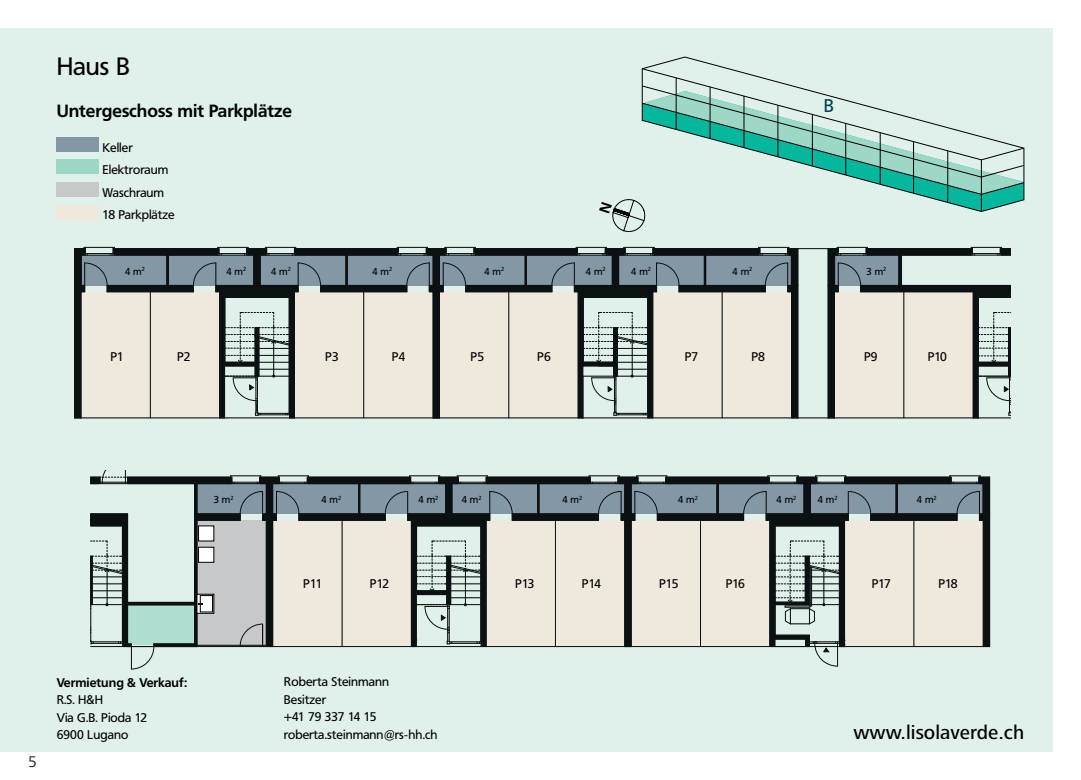
<style>
.page{position:relative;width:1081px;height:780px;background:#fff}
.page>*{position:absolute;margin:0;border:0;box-sizing:border-box;transform-origin:0 0}
.t1{font:25px "Frutiger BQ";color:#000}
.t2{font:500 20px "Frutiger Next LT";color:#000}
.t3{font:18.25px "Frutiger BQ";color:#004154}
.t4{font:700 17.5px "Frutiger BQ";color:#000}
.t5{font:300 15px "Frutiger BQ";color:#000}
.t6{font:12.5px "Frutiger BQ";color:#000}
.t7{font:700 12.5px "Frutiger BQ";color:#000}
.t8{font:12.5px "Frutiger BQ";letter-spacing:-.065em;color:#000}
.t9{font:10px "Frutiger BQ";color:#000}
</style>
<div class="page">
<div style="left:0;top:28px;width:1052px;height:723px;background:#e0f1eb"></div>
<div style="left:57px;top:137px;width:42px;height:14px;background:#8497a5"></div>
<div style="left:57px;top:160px;width:42px;height:14px;background:#9dd7c8"></div>
<div style="left:57px;top:182px;width:42px;height:14px;background:#c6c8ca"></div>
<div style="left:57px;top:205px;width:42px;height:14px;background:#efe8dc"></div>
<svg style="left:641px;top:56px;width:383px;height:156px"></svg>
<svg style="left:599px;top:197px;width:48px;height:36px"></svg>
<div style="left:78px;top:291px;width:143px;height:127px;background:#efe8dc"></div>
<div style="left:292px;top:291px;width:144px;height:127px;background:#efe8dc"></div>
<div style="left:439px;top:291px;width:140px;height:127px;background:#efe8dc"></div>
<div style="left:652px;top:291px;width:140px;height:127px;background:#efe8dc"></div>
<div style="left:834px;top:291px;width:140px;height:127px;background:#efe8dc"></div>
<div style="left:81px;top:255px;width:712px;height:30px;background:#8497a5"></div>
<div style="left:833px;top:255px;width:69px;height:30px;background:#8497a5"></div>
<div style="left:196px;top:483px;width:787px;height:30px;background:#8497a5"></div>
<div style="left:254px;top:255px;width:6px;height:30px;background:#0b1012"></div>
<div style="left:612px;top:255px;width:7px;height:30px;background:#0b1012"></div>
<hr style="left:898px;top:255px;width:3px;height:30px;background:#0b1012">
<hr style="left:167px;top:255px;width:1px;height:30px;background:#0b1012">
<hr style="left:971px;top:253px;width:30px;height:1px;background:#0b1012">
<hr style="left:971px;top:255px;width:30px;height:1px;background:#0b1012">
<hr style="left:837px;top:253px;width:30px;height:1px;background:#0b1012">
<hr style="left:837px;top:255px;width:30px;height:1px;background:#0b1012">
<hr style="left:265px;top:253px;width:31px;height:1px;background:#0b1012">
<hr style="left:265px;top:255px;width:31px;height:1px;background:#0b1012">
<hr style="left:397px;top:253px;width:30px;height:1px;background:#0b1012">
<hr style="left:397px;top:255px;width:30px;height:1px;background:#0b1012">
<hr style="left:218px;top:253px;width:30px;height:1px;background:#0b1012">
<hr style="left:218px;top:255px;width:30px;height:1px;background:#0b1012">
<hr style="left:84px;top:253px;width:30px;height:1px;background:#0b1012">
<hr style="left:84px;top:255px;width:30px;height:1px;background:#0b1012">
<hr style="left:624px;top:253px;width:30px;height:1px;background:#0b1012">
<hr style="left:624px;top:255px;width:30px;height:1px;background:#0b1012">
<hr style="left:758px;top:253px;width:31px;height:1px;background:#0b1012">
<hr style="left:758px;top:255px;width:31px;height:1px;background:#0b1012">
<hr style="left:576px;top:253px;width:30px;height:1px;background:#0b1012">
<hr style="left:576px;top:255px;width:30px;height:1px;background:#0b1012">
<hr style="left:445px;top:253px;width:30px;height:1px;background:#0b1012">
<hr style="left:445px;top:255px;width:30px;height:1px;background:#0b1012">
<hr style="left:797px;top:417px;width:32px;height:1px;background:#0b1012">
<hr style="left:833px;top:417px;width:140px;height:1px;background:#0b1012">
<hr style="left:81px;top:417px;width:139px;height:1px;background:#0b1012">
<hr style="left:260px;top:255px;width:1px;height:30px;background:#0b1012">
<hr style="left:168px;top:255px;width:1px;height:30px;background:#0b1012">
<hr style="left:653px;top:417px;width:140px;height:1px;background:#0b1012">
<hr style="left:294px;top:417px;width:284px;height:1px;background:#0b1012">
<hr style="left:797px;top:248px;width:31px;height:1px;background:#0b1012">
<hr style="left:150px;top:292px;width:1px;height:126px;background:#0b1012">
<hr style="left:363px;top:292px;width:1px;height:126px;background:#0b1012">
<hr style="left:508px;top:292px;width:1px;height:126px;background:#0b1012">
<hr style="left:722px;top:292px;width:1px;height:126px;background:#0b1012">
<hr style="left:903px;top:292px;width:1px;height:126px;background:#0b1012">
<hr style="left:114px;top:255px;width:104px;height:1px;background:#0b1012">
<hr style="left:296px;top:255px;width:101px;height:1px;background:#0b1012">
<hr style="left:475px;top:255px;width:101px;height:1px;background:#0b1012">
<hr style="left:654px;top:255px;width:104px;height:1px;background:#0b1012">
<hr style="left:867px;top:255px;width:104px;height:1px;background:#0b1012">
<hr style="left:346px;top:255px;width:1px;height:30px;background:#0b1012">
<hr style="left:347px;top:255px;width:1px;height:30px;background:#0b1012">
<hr style="left:525px;top:255px;width:1px;height:30px;background:#0b1012">
<hr style="left:526px;top:255px;width:1px;height:30px;background:#0b1012">
<hr style="left:704px;top:255px;width:1px;height:30px;background:#0b1012">
<hr style="left:705px;top:255px;width:1px;height:30px;background:#0b1012">
<svg style="left:74px;top:247px;width:14px;height:171px"></svg>
<hr style="left:84px;top:247px;width:30px;height:1px;background:#0b1012">
<svg style="left:111px;top:247px;width:111px;height:8px"></svg>
<hr style="left:218px;top:247px;width:30px;height:1px;background:#0b1012">
<hr style="left:265px;top:247px;width:31px;height:1px;background:#0b1012">
<svg style="left:292px;top:247px;width:109px;height:8px"></svg>
<hr style="left:397px;top:247px;width:30px;height:1px;background:#0b1012">
<hr style="left:445px;top:247px;width:30px;height:1px;background:#0b1012">
<svg style="left:471px;top:247px;width:109px;height:8px"></svg>
<hr style="left:576px;top:247px;width:30px;height:1px;background:#0b1012">
<hr style="left:624px;top:247px;width:30px;height:1px;background:#0b1012">
<svg style="left:650px;top:247px;width:113px;height:8px"></svg>
<hr style="left:758px;top:247px;width:31px;height:1px;background:#0b1012">
<svg style="left:828px;top:247px;width:13px;height:171px"></svg>
<hr style="left:837px;top:247px;width:30px;height:1px;background:#0b1012">
<svg style="left:863px;top:247px;width:112px;height:8px"></svg>
<hr style="left:971px;top:247px;width:30px;height:1px;background:#0b1012">
<svg style="left:997px;top:247px;width:14px;height:9px"></svg>
<hr style="left:901px;top:255px;width:1px;height:30px;background:#0b1012">
<svg style="left:244px;top:247px;width:26px;height:9px"></svg>
<svg style="left:603px;top:247px;width:25px;height:9px"></svg>
<svg style="left:424px;top:247px;width:25px;height:171px"></svg>
<svg style="left:785px;top:247px;width:13px;height:171px"></svg>
<svg style="left:84px;top:262px;width:927px;height:139px"></svg>
<svg style="left:973px;top:292px;width:38px;height:126px"></svg>
<svg style="left:574px;top:263px;width:83px;height:155px"></svg>
<svg style="left:216px;top:263px;width:83px;height:155px"></svg>
<hr style="left:815px;top:482px;width:31px;height:1px;background:#0b1012">
<hr style="left:815px;top:483px;width:31px;height:1px;background:#0b1012">
<hr style="left:950px;top:482px;width:30px;height:1px;background:#0b1012">
<hr style="left:950px;top:483px;width:30px;height:1px;background:#0b1012">
<hr style="left:896px;top:483px;width:1px;height:31px;background:#0b1012">
<hr style="left:897px;top:483px;width:1px;height:31px;background:#0b1012">
<hr style="left:815px;top:475px;width:31px;height:1px;background:#0b1012">
<svg style="left:842px;top:476px;width:112px;height:8px"></svg>
<hr style="left:950px;top:475px;width:30px;height:1px;background:#0b1012">
<svg style="left:976px;top:476px;width:14px;height:171px"></svg>
<svg style="left:599px;top:475px;width:239px;height:16px"></svg>
<svg style="left:599px;top:491px;width:381px;height:176px"></svg>
<svg style="left:766px;top:491px;width:83px;height:175px"></svg>
<svg style="left:90px;top:471px;width:509px;height:198px"></svg>
<p class="t1" style="left:57px;top:52px;width:75px">Haus B</p>
<p class="t4" style="left:57px;top:100px;width:237px">Untergeschoss mit Parkplätze</p>
<p class="t6" style="left:103px;top:140px;width:32px">Keller</p>
<p class="t6" style="left:103px;top:162px;width:67px">Elektroraum</p>
<p class="t6" style="left:103px;top:185px;width:63px">Waschraum</p>
<p class="t6" style="left:103px;top:207px;width:74px">18 Parkplätze</p>
<p class="t3" style="left:824px;top:95px;width:12px">B</p>
<p class="t9" style="left:125px;top:265px;width:21px">4 m<sup>2</sup></p>
<p class="t9" style="left:271px;top:265px;width:21px">4 m<sup>2</sup></p>
<p class="t9" style="left:484px;top:265px;width:21px">4 m<sup>2</sup></p>
<p class="t9" style="left:631px;top:265px;width:21px">4 m<sup>2</sup></p>
<p class="t9" style="left:226px;top:265px;width:21px">4 m<sup>2</sup></p>
<p class="t9" style="left:372px;top:265px;width:21px">4 m<sup>2</sup></p>
<p class="t9" style="left:586px;top:265px;width:21px">4 m<sup>2</sup></p>
<p class="t9" style="left:732px;top:265px;width:21px">4 m<sup>2</sup></p>
<p class="t9" style="left:866px;top:265px;width:21px">3 m<sup>2</sup></p>
<p class="t6" style="left:111px;top:349px;width:15px">P1</p>
<p class="t6" style="left:177px;top:349px;width:15px">P2</p>
<p class="t6" style="left:325px;top:349px;width:15px">P3</p>
<p class="t6" style="left:392px;top:349px;width:15px">P4</p>
<p class="t6" style="left:471px;top:349px;width:15px">P5</p>
<p class="t6" style="left:537px;top:349px;width:15px">P6</p>
<p class="t6" style="left:685px;top:349px;width:15px">P7</p>
<p class="t6" style="left:751px;top:349px;width:15px">P8</p>
<p class="t6" style="left:864px;top:349px;width:15px">P9</p>
<p class="t6" style="left:928px;top:349px;width:21px">P10</p>
<p class="t9" style="left:214px;top:493px;width:21px">3 m<sup>2</sup></p>
<p class="t9" style="left:321px;top:493px;width:21px">4 m<sup>2</sup></p>
<p class="t9" style="left:418px;top:493px;width:21px">4 m<sup>2</sup></p>
<p class="t9" style="left:462px;top:493px;width:21px">4 m<sup>2</sup></p>
<p class="t9" style="left:562px;top:493px;width:21px">4 m<sup>2</sup></p>
<p class="t9" style="left:678px;top:493px;width:21px">4 m<sup>2</sup></p>
<p class="t9" style="left:776px;top:493px;width:21px">4 m<sup>2</sup></p>
<p class="t9" style="left:817px;top:493px;width:21px">4 m<sup>2</sup></p>
<p class="t9" style="left:917px;top:493px;width:21px">4 m<sup>2</sup></p>
<p class="t6" style="left:303px;top:576px;width:21px">P11</p>
<p class="t6" style="left:370px;top:576px;width:21px">P12</p>
<p class="t6" style="left:515px;top:576px;width:21px">P13</p>
<p class="t6" style="left:582px;top:576px;width:21px">P14</p>
<p class="t6" style="left:659px;top:576px;width:21px">P15</p>
<p class="t6" style="left:726px;top:576px;width:21px">P16</p>
<p class="t6" style="left:872px;top:576px;width:21px">P17</p>
<p class="t6" style="left:938px;top:576px;width:21px">P18</p>
<p class="t5" style="left:28px;top:753px;width:10px">5</p>
<p class="t7" style="left:57px;top:675px;width:132px">Vermietung &amp; Verkauf:</p>
<p class="t6" style="left:57px;top:692px;width:48px">R.S. H&amp;H</p>
<p class="t6" style="left:57px;top:710px;width:92px">Via G.B. Pioda 12</p>
<p class="t6" style="left:57px;top:727px;width:73px">6900 Lugano</p>
<p class="t6" style="left:284px;top:674px;width:107px">Roberta Steinmann</p>
<p class="t6" style="left:284px;top:692px;width:44px">Besitzer</p>
<p class="t8" style="left:284px;top:709px;width:94px">+41 79 337 14 15</p>
<p class="t6" style="left:284px;top:727px;width:155px">roberta.steinmann@rs-hh.ch</p>
<p class="t2" style="left:853px;top:721px;width:172px">www.lisolaverde.ch</p>
</div>
